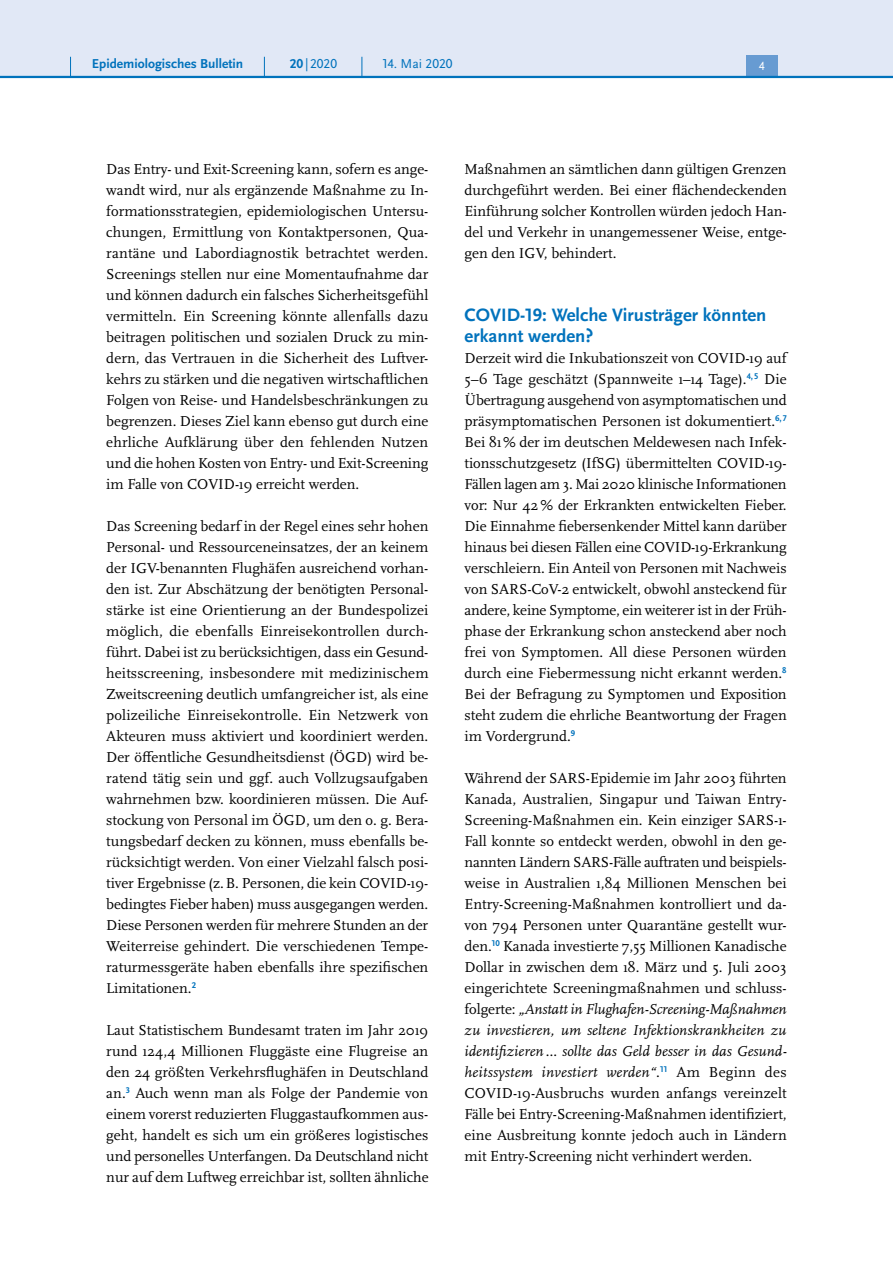
<style>
.page{position:relative;width:893px;height:1263px;background:#fff}
.page>*{position:absolute;margin:0;border:0;box-sizing:border-box;transform-origin:0 0}
.t1{font:700 18.75px/21px "Scala Sans Pro";color:#0072bc}
.P_-_Fließtext{font:15px/21px "Scala Pro";color:#000;text-align:justify}
.t2{font:700 13.5px "Scala Sans Pro";color:#0072bc}
.t3{font:13.5px "Scala Sans Pro";color:#0072bc}
.t4{font:12.45px "Scala Sans Pro";color:#fff}
.s1{font-weight:700}
.s2{font-style:italic}
</style>
<div class="page">
<div style="left:0;top:0;width:893px;height:77px;background:#e1e8f6"></div>
<div style="left:746px;top:55px;width:32px;height:21px;background:#679bd2"></div>
<hr style="left:0;top:76px;width:893px;height:2px;background:#0072bc">
<svg style="left:70px;top:57px;width:1px;height:19px"></svg>
<svg style="left:264px;top:57px;width:1px;height:19px"></svg>
<svg style="left:362px;top:57px;width:1px;height:19px"></svg>
<p class="t2" style="left:92px;top:55px;width:153px">Epidemiologisches Bulletin</p>
<p class="t3" style="left:290px;top:55px;width:49px"><span class="s1">20</span>|2020</p>
<p class="t3" style="left:383px;top:55px;width:71px">14. Mai 2020</p>
<p class="t4" style="left:759px;top:59px;width:7px">4</p>
<p class="P_-_Fließtext" style="left:106px;top:158px;width:324px">Das Entry- und Exit-Screening kann, sofern es ange&shy;wandt wird, nur als ergänzende Maßnahme zu In&shy;formationsstrategien, epidemiologischen Untersu&shy;chungen, Ermittlung von Kontaktpersonen, Qua&shy;rantäne und Labordiagnostik betrachtet werden.<br>Screenings stellen nur eine Momentaufnahme dar und können dadurch ein falsches Sicherheitsgefühl vermitteln. Ein Screening könnte allenfalls dazu beitragen politischen und sozialen Druck zu min&shy;dern, das Vertrauen in die Sicherheit des Luftver&shy;kehrs zu stärken und die negativen wirtschaftlichen Folgen von Reise- und Handelsbeschränkungen zu begrenzen. Dieses Ziel kann ebenso gut durch eine ehrliche Aufklärung über den fehlenden Nutzen und die hohen Kosten von Entry- und Exit-Screening im Falle von COVID-19 erreicht werden.</p>
<p class="P_-_Fließtext" style="left:106px;top:515px;width:324px">Das Screening bedarf in der Regel eines sehr hohen Personal- und Ressourceneinsatzes, der an keinem der IGV-benannten Flughäfen ausreichend vorhan&shy;den ist. Zur Abschätzung der benötigten Personal&shy;stärke ist eine Orientierung an der Bundespolizei möglich, die ebenfalls Einreisekontrollen durch&shy;führt. Dabei ist zu berücksichtigen, dass ein Gesund&shy;heitsscreening, insbesondere mit medizinischem Zweitscreening deutlich umfangreicher ist, als eine polizeiliche Einreisekontrolle. Ein Netzwerk von Akteuren muss aktiviert und koordiniert werden.<br>Der öffentliche Gesundheitsdienst (ÖGD) wird be&shy;ratend tätig sein und ggf. auch Vollzugsaufgaben wahrnehmen bzw. koordinieren müssen. Die Auf&shy;stockung von Personal im ÖGD, um den o. g. Bera&shy;tungsbedarf decken zu können, muss ebenfalls be&shy;rücksichtigt werden. Von einer Vielzahl falsch posi&shy;tiver Ergebnisse (z.B. Personen, die kein COVID-19- bedingtes Fieber haben) muss ausgegangen werden.<br>Diese Personen werden für mehrere Stunden an der Weiterreise gehindert. Die verschiedenen Tempe&shy;raturmessgeräte haben ebenfalls ihre spezifischen Limitationen.<sup>2</sup></p>
<p class="P_-_Fließtext" style="left:106px;top:1019px;width:324px">Laut Statistischem Bundesamt traten im Jahr 2019 rund 124,4 Millionen Fluggäste eine Flugreise an den 24 größten Verkehrsflughäfen in Deutschland an.<sup>3</sup> Auch wenn man als Folge der Pandemie von einem vorerst reduzierten Fluggastaufkommen aus&shy;geht, handelt es sich um ein größeres logistisches und personelles Unterfangen. Da Deutschland nicht nur auf dem Luftweg erreichbar ist, sollten ähnliche</p>
<p class="P_-_Fließtext" style="left:465px;top:158px;width:324px">Maßnahmen an sämtlichen dann gültigen Grenzen durchgeführt werden. Bei einer flächendeckenden Einführung solcher Kontrollen würden jedoch Han&shy;del und Verkehr in unangemessener Weise, entge&shy;gen den IGV, behindert.</p>
<h3 class="t1" style="left:465px;top:304px;width:303px">COVID-19: Welche Virusträger könnten erkannt werden?</h3>
<p class="P_-_Fließtext" style="left:465px;top:347px;width:324px">Derzeit wird die Inkubationszeit von COVID-19 auf 5–6 Tage geschätzt (Spannweite 1–14 Tage).<sup>4,</sup> <sup>5</sup> Die Übertragung ausgehend von asymptomatischen und präsymptomatischen Personen ist dokumentiert.<sup>6,</sup> <sup>7<br></sup>Bei 81% der im deutschen Meldewesen nach Infek&shy;tionsschutzgesetz (IfSG) übermittelten COVID-19- Fällen lagen am 3. Mai 2020 klinische Informationen vor: Nur 42% der Erkrankten entwickelten Fieber.<br>Die Einnahme fiebersenkender Mittel kann darüber hinaus bei diesen Fällen eine COVID-19-Erkrankung verschleiern. Ein Anteil von Personen mit Nachweis von SARS-CoV-2 entwickelt, obwohl ansteckend für andere, keine Symptome, ein weiterer ist in der Früh&shy;phase der Erkrankung schon ansteckend aber noch frei von Symptomen. All diese Personen würden durch eine Fiebermessung nicht erkannt werden.<sup>8<br></sup>Bei der Befragung zu Symptomen und Exposition steht zudem die ehrliche Beantwortung der Fragen im Vordergrund.<sup>9</sup></p>
<p class="P_-_Fließtext" style="left:465px;top:767px;width:324px">Während der SARS-Epidemie im Jahr 2003 führten Kanada, Australien, Singapur und Taiwan Entry-Screening-Maßnahmen ein. Kein einziger SARS-1- Fall konnte so entdeckt werden, obwohl in den ge&shy;nannten Ländern SARS-Fälle auftraten und beispiels&shy;weise in Australien 1,84 Millionen Menschen bei Entry-Screening-Maßnahmen kontrolliert und da&shy;von 794 Personen unter Quarantäne gestellt wur&shy;den.<sup>10</sup> Kanada investierte 7,55 Millionen Kanadische Dollar in zwischen dem 18. März und 5. Juli 2003 eingerichtete Screeningmaßnahmen und schluss&shy;folgerte: <span class="s2">„Anstatt in Flughafen-Screening-Maßnahmen zu investieren, um seltene Infektionskrankheiten zu identifizieren… sollte das Geld besser in das Gesund&shy;heitssystem investiert werden“</span>.<sup>11</sup> Am Beginn des COVID-19-Ausbruchs wurden anfangs vereinzelt Fälle bei Entry-Screening-Maßnahmen identifiziert, eine Ausbreitung konnte jedoch auch in Ländern mit Entry-Screening nicht verhindert werden.</p>
</div>
